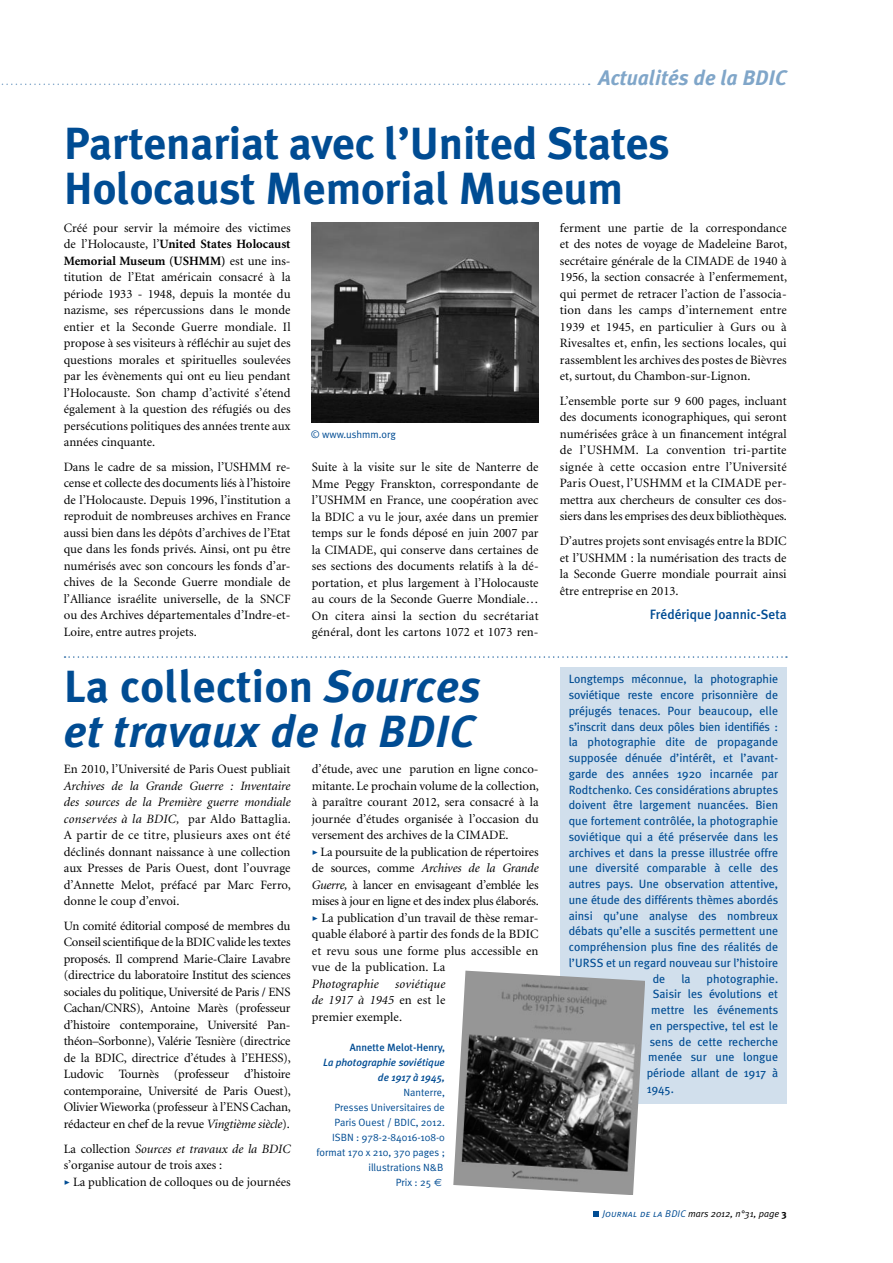
<style>
.page{position:relative;width:893px;height:1263px;background:#fff}
.page>*{position:absolute;margin:0;border:0;box-sizing:border-box;transform-origin:0 0}
.t1{font:700 45px/45px "Meta Plus";letter-spacing:-.005em;color:#004c93}
.t2{font:italic 700 45px/45px "Meta Plus";letter-spacing:.01em;color:#004c93}
.t3{font:italic 700 21px "Meta Plus";color:#80a6c9}
.t4{font:500 13.5px "Meta Plus";color:#004c93}
.t5{font:12.75px/16.5px "Minion";color:#000;text-align:justify}
.t6{font:italic 12.75px "Minion";letter-spacing:.01em;color:#000}
.t7{font:12px "Meta Plus";color:#004c93}
.t8{font:12px "Meta Plus";letter-spacing:-.02em;color:#004c93}
.t9{font:10.5px/15px "Meta Plus Normal";color:#004c93;text-align:right}
.t10{font:italic 500 10.5px/15px "Meta Plus";color:#004c93;text-align:right}
.t11{font:500 10.5px "Meta Plus";color:#004c93}
.t12{font:italic 9.75px "Meta Plus Normal";color:#000}
.s1{font-weight:700}
.s2{font-style:normal}
.s3{font-style:italic}
.s4{font-family:"Meta Plus Normal Caps";color:#004c93}
.s5{font-family:"Euro Sans"}
.s6{font-family:"Meta Plus";font-weight:700;font-style:normal}
</style>
<div class="page">
<svg style="left:593px;top:1212px;width:6px;height:5px"></svg>
<svg style="left:1px;top:84px;width:589px;height:1px"></svg>
<svg style="left:65px;top:656px;width:722px;height:2px"></svg>
<div style="left:560px;top:667px;width:227px;height:437px;background:#d1dfec"></div>
<img style="left:311px;top:222px;width:228px;height:200px">
<img style="left:453px;top:971px;width:192px;height:224px">
<h2 class="t3" style="left:598px;top:65px;width:190px">Actualités de la BDIC</h2>
<h1 class="t1" style="left:64px;top:121px;width:608px">Partenariat avec l’United States<br>Holocaust Memorial Museum</h1>
<p class="t5" style="left:64px;top:220px;width:228px">Créé pour servir la mémoire des victimes de l’Holocauste, l’<span class="s1">United States Holocaust Memorial Museum (USHMM)</span> est une ins&shy;titution de l’Etat américain consacré à la période 1933 - 1948, depuis la montée du nazisme, ses répercussions dans le monde entier et la Seconde Guerre mondiale. Il propose à ses visiteurs à réfléchir au sujet des questions morales et spirituelles soulevées par les évènements qui ont eu lieu pendant l’Holocauste. Son champ d’activité s’étend également à la question des réfugiés ou des persécutions politiques des années trente aux années cinquante.</p>
<p class="t5" style="left:64px;top:459px;width:228px">Dans le cadre de sa mission, l’USHMM re&shy;cense et collecte des documents liés à l’histoire de l’Holocauste. Depuis 1996, l’institution a reproduit de nombreuses archives en France aussi bien dans les dépôts d’archives de l’Etat que dans les fonds privés. Ainsi, ont pu être numérisés avec son concours les fonds d’ar&shy;chives de la Seconde Guerre mondiale de l’Alliance israélite universelle, de la SNCF ou des Archives départementales d’Indre-et-Loire, entre autres projets.</p>
<p class="t5" style="left:312px;top:459px;width:228px">Suite à la visite sur le site de Nanterre de Mme Peggy Franskton, correspondante de l’USHMM en France, une coopération avec la BDIC a vu le jour, axée dans un premier temps sur le fonds déposé en juin 2007 par la CIMADE, qui conserve dans certaines de ses sections des documents relatifs à la dé&shy;portation, et plus largement à l’Holocauste au cours de la Seconde Guerre Mondiale… On citera ainsi la section du secrétariat général, dont les cartons 1072 et 1073 ren-</p>
<p class="t9" style="left:311px;top:427px;width:86px">© www.ushmm.org</p>
<h1 class="t2" style="left:64px;top:664px;width:418px"><span class="s2">La collection</span> Sources et travaux de la BDIC</h1>
<p class="t5" style="left:64px;top:761px;width:228px">En 2010, l’Université de Paris Ouest publiait</p>
<p class="t5" style="left:64px;top:778px;width:229px"><span class="s3">Archives de la Grande Guerre : Inventaire des sources de la Première guerre mondiale conservées à la BDIC,</span> par Aldo Battaglia.<br>A partir de ce titre, plusieurs axes ont été déclinés donnant naissance à une collection aux Presses de Paris Ouest, dont l’ouvrage d’Annette Melot, préfacé par Marc Ferro, donne le coup d’envoi.</p>
<p class="t5" style="left:64px;top:918px;width:229px">Un comité éditorial composé de membres du Conseil scientifique de la BDIC valide les textes proposés. Il comprend Marie-Claire Lavabre (directrice du laboratoire Institut des sciences sociales du politique, Université de Paris / ENS Cachan/CNRS), Antoine Marès (professeur d’histoire contemporaine, Université Pan&shy;théon–Sorbonne), Valérie Tesnière (directrice de la BDIC, directrice d’études à l’EHESS), Ludovic Tournès (professeur d’histoire contemporaine, Université de Paris Ouest), Olivier Wieworka (professeur à l’ENS Cachan, rédacteur en chef de la revue <span class="s3">Vingtième siècle</span>).</p>
<p class="t5" style="left:64px;top:1141px;width:228px">La collection <span class="s3">Sources et travaux de la BDIC </span>s’organise autour de trois axes :</p>
<p class="t5" style="left:64px;top:1174px;width:228px"><span class="s4">•</span> La publication de colloques ou de journées</p>
<p class="t5" style="left:312px;top:761px;width:229px">d’étude, avec une parution en ligne conco&shy;mitante. Le prochain volume de la collection, à paraître courant 2012, sera consacré à la journée d’études organisée à l’occasion du versement des archives de la CIMADE.</p>
<p class="t5" style="left:312px;top:844px;width:228px"><span class="s4">•</span> La poursuite de la publication de répertoires de sources, comme <span class="s3">Archives de la Grande Guerre,</span> à lancer en envisageant d’emblée les mises à jour en ligne et des index plus élaborés.</p>
<p class="t5" style="left:312px;top:910px;width:228px"><span class="s4">•</span> La publication d’un travail de thèse remar&shy;quable élaboré à partir des fonds de la BDIC et revu sous une forme plus accessible en vue de la publication. La</p>
<p class="t6" style="left:312px;top:977px;width:68px">Photographie</p>
<p class="t5" style="left:312px;top:976px;width:135px;text-indent:83px"><span class="s3">soviétique de 1917 à 1945</span> en est le premier exemple.</p>
<p class="t11" style="left:350px;top:1041px;width:97px">Annette Melot-Henry,</p>
<p class="t10" style="left:323px;top:1054px;width:123px">La photographie soviétique de 1917 à 1945,</p>
<p class="t9" style="left:316px;top:1084px;width:130px">Nanterre,<br>Presses Universitaires de<br>Paris Ouest / BDIC, 2012.<br>ISBN : 978-2-84016-108-0 format 170 x 210, 370 pages ; illustrations N&amp;B<br>Prix : 25 <span class="s5">€</span></p>
<p class="t5" style="left:560px;top:220px;width:229px">ferment une partie de la correspondance et des notes de voyage de Madeleine Barot, secrétaire générale de la CIMADE de 1940 à 1956, la section consacrée à l’enfermement, qui permet de retracer l’action de l’associa&shy;tion dans les camps d’internement entre 1939 et 1945, en particulier à Gurs ou à Rivesaltes et, enfin, les sections locales, qui rassemblent les archives des postes de Bièvres et, surtout, du Chambon-sur-Lignon.</p>
<p class="t5" style="left:560px;top:393px;width:229px">L’ensemble porte sur 9 600 pages, incluant des documents iconographiques, qui seront numérisées grâce à un financement intégral de l’USHMM. La convention tri-partite signée à cette occasion entre l’Université Paris Ouest, l’USHMM et la CIMADE per&shy;mettra aux chercheurs de consulter ces dos&shy;siers dans les emprises des deux bibliothèques.</p>
<p class="t5" style="left:560px;top:533px;width:228px">D’autres projets sont envisagés entre la BDIC et l’USHMM : la numérisation des tracts de la Seconde Guerre mondiale pourrait ainsi être entreprise en 2013.</p>
<p class="t4" style="left:650px;top:606px;width:138px">Frédérique Joannic-Seta</p>
<p class="t7" style="left:569px;top:672px;width:211px">Longtemps méconnue, la photographie</p>
<p class="t7" style="left:569px;top:688px;width:211px">soviétique reste encore prisonnière de</p>
<p class="t7" style="left:569px;top:704px;width:211px">préjugés tenaces. Pour beaucoup, elle</p>
<p class="t8" style="left:569px;top:719px;width:211px">s’inscrit dans deux pôles bien identifiés :</p>
<p class="t7" style="left:569px;top:735px;width:211px">la photographie dite de propagande</p>
<p class="t7" style="left:569px;top:751px;width:211px">supposée dénuée d’intérêt, et l’avant-</p>
<p class="t7" style="left:569px;top:767px;width:211px">garde des années 1920 incarnée par</p>
<p class="t7" style="left:569px;top:782px;width:211px">Rodtchenko. Ces considérations abruptes</p>
<p class="t7" style="left:569px;top:798px;width:211px">doivent être largement nuancées. Bien</p>
<p class="t7" style="left:569px;top:814px;width:211px">que fortement contrôlée, la photographie</p>
<p class="t7" style="left:569px;top:830px;width:211px">soviétique qui a été préservée dans les</p>
<p class="t7" style="left:569px;top:845px;width:211px">archives et dans la presse illustrée offre</p>
<p class="t7" style="left:569px;top:861px;width:211px">une diversité comparable à celle des</p>
<p class="t7" style="left:569px;top:877px;width:211px">autres pays. Une observation attentive,</p>
<p class="t7" style="left:569px;top:893px;width:211px">une étude des différents thèmes abordés</p>
<p class="t7" style="left:569px;top:908px;width:211px">ainsi qu’une analyse des nombreux</p>
<p class="t7" style="left:569px;top:924px;width:211px">débats qu’elle a suscités permettent une</p>
<p class="t7" style="left:569px;top:940px;width:211px">compréhension plus fine des réalités de</p>
<p class="t7" style="left:569px;top:956px;width:211px">l’URSS et un regard nouveau sur l’histoire</p>
<p class="t7" style="left:653px;top:971px;width:14px">de</p>
<p class="t7" style="left:681px;top:971px;width:11px">la</p>
<p class="t7" style="left:707px;top:971px;width:73px">photographie.</p>
<p class="t7" style="left:653px;top:987px;width:127px">Saisir les évolutions et</p>
<p class="t7" style="left:651px;top:1003px;width:128px">mettre les événements</p>
<p class="t7" style="left:650px;top:1019px;width:130px">en perspective, tel est le</p>
<p class="t7" style="left:650px;top:1034px;width:130px">sens de cette recherche</p>
<p class="t7" style="left:648px;top:1050px;width:131px">menée sur une longue</p>
<p class="t7" style="left:647px;top:1066px;width:133px">période allant de 1917 à</p>
<p class="t7" style="left:647px;top:1082px;width:29px">1945.</p>
<p class="t12" style="left:602px;top:1208px;width:186px"><span class="s4">Journal de la BDIC</span> mars 2012, n°31, page <span class="s6">3</span></p>
</div>
